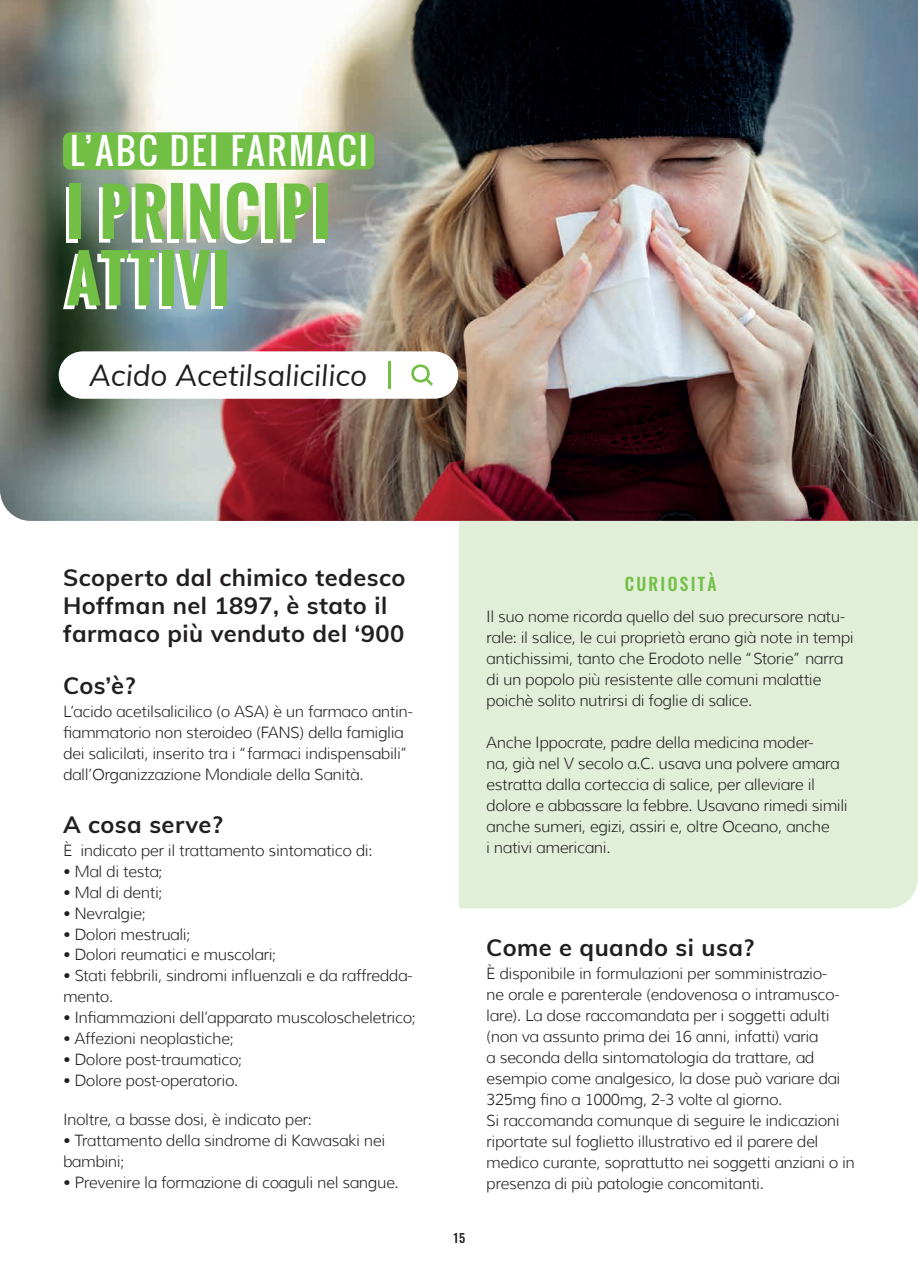
<style>
.page{position:relative;width:918px;height:1280px;background:#fff}
.page>*{position:absolute;margin:0;border:0;box-sizing:border-box;transform-origin:0 0}
.t1{font:700 63px/66.5px "Oswald";letter-spacing:.02em;color:#71bf44}
.t2{font:35px "Oswald";letter-spacing:.075em;color:#fff}
.t3{font:italic 29.75px "Muli";color:#231f20}
.t4{font:700 23.62px/28px "Muli";letter-spacing:.02em;color:#231f20}
.t5{font:500 17.5px "Oswald";letter-spacing:.13em;color:#71bf44}
.t6{font:300 15.75px/21px "Muli";letter-spacing:-.025em;color:#231f20}
.t7{font:500 12.25px "Oswald";color:#231f20}
</style>
<div class="page">
<img style="left:1px;top:0;width:917px;height:521px">
<div style="left:459px;top:521px;width:459px;height:387px;background:#e2efd8"></div>
<svg style="left:59px;top:351px;width:399px;height:48px"></svg>
<hr style="left:388px;top:361px;width:2px;height:28px;background:#71bf44">
<div style="left:63px;top:132px;width:311px;height:38px;background:#71bf44;border-radius:7px"></div>
<img style="left:0;top:0;width:1px;height:1280px">
<h2 class="t2" style="left:70px;top:125px;width:299px">L’ABC DEI FARMACI</h2>
<h1 class="t1" style="left:67px;top:179px;width:266px">I PRINCIPI<br>ATTIVI</h1>
<h3 class="t3" style="left:89px;top:354px;width:279px">Acido Acetilsalicilico</h3>
<h3 class="t4" style="left:63px;top:562px;width:344px">Scoperto dal chimico tedesco<br>Hoffman nel 1897, è stato il farmaco più venduto del ‘900</h3>
<h3 class="t4" style="left:63px;top:671px;width:74px">Cos’è?</h3>
<p class="t6" style="left:63px;top:701px;width:352px">L’acido acetilsalicilico (o ASA) è un farmaco antin&shy;fiammatorio non steroideo (FANS) della famiglia dei salicilati, inserito tra i “farmaci indispensabili” dall’Organizzazione Mondiale della Sanità.</p>
<h3 class="t4" style="left:63px;top:809px;width:161px">A cosa serve?</h3>
<p class="t6" style="left:63px;top:839px;width:311px">È indicato per il trattamento sintomatico di:</p>
<p class="t6" style="left:63px;top:860px;width:101px">• Mal di testa;</p>
<p class="t6" style="left:63px;top:881px;width:101px">• Mal di denti;</p>
<p class="t6" style="left:63px;top:902px;width:85px">• Nevralgie;</p>
<p class="t6" style="left:63px;top:923px;width:129px">• Dolori mestruali;</p>
<p class="t6" style="left:63px;top:944px;width:215px">• Dolori reumatici e muscolari;</p>
<p class="t6" style="left:63px;top:965px;width:351px">• Stati febbrili, sindromi influenzali e da raffredda&shy;mento.</p>
<p class="t6" style="left:63px;top:1007px;width:354px">• Infiammazioni dell’apparato muscoloscheletrico;</p>
<p class="t6" style="left:63px;top:1028px;width:172px">• Affezioni neoplastiche;</p>
<p class="t6" style="left:63px;top:1049px;width:181px">• Dolore post-traumatico;</p>
<p class="t6" style="left:63px;top:1070px;width:177px">• Dolore post-operatorio.</p>
<p class="t6" style="left:63px;top:1109px;width:250px">Inoltre, a basse dosi, è indicato per:</p>
<p class="t6" style="left:63px;top:1130px;width:324px">• Trattamento della sindrome di Kawasaki nei bambini;</p>
<p class="t6" style="left:63px;top:1172px;width:337px">• Prevenire la formazione di coaguli nel sangue.</p>
<p class="t5" style="left:625px;top:572px;width:93px">CURIOSITÀ</p>
<p class="t6" style="left:486px;top:606px;width:369px">Il suo nome ricorda quello del suo precursore natu&shy;rale: il salice, le cui proprietà erano già note in tempi antichissimi, tanto che Erodoto nelle “Storie” narra di un popolo più resistente alle comuni malattie poichè solito nutrirsi di foglie di salice.</p>
<p class="t6" style="left:486px;top:732px;width:363px">Anche Ippocrate, padre della medicina moder-<br>na, già nel V secolo a.C. usava una polvere amara estratta dalla corteccia di salice, per alleviare il dolore e abbassare la febbre. Usavano rimedi simili anche sumeri, egizi, assiri e, oltre Oceano, anche<br>i nativi americani.</p>
<p class="t7" style="left:453px;top:1229px;width:14px">15</p>
<h3 class="t4" style="left:486px;top:933px;width:269px">Come e quando si usa?</h3>
<p class="t6" style="left:486px;top:963px;width:370px">È disponibile in formulazioni per somministrazio-<br>ne orale e parenterale (endovenosa o intramusco&shy;lare). La dose raccomandata per i soggetti adulti (non va assunto prima dei 16 anni, infatti) varia<br>a seconda della sintomatologia da trattare, ad esempio come analgesico, la dose può variare dai 325mg fino a 1000mg, 2-3 volte al giorno.<br>Si raccomanda comunque di seguire le indicazioni riportate sul foglietto illustrativo ed il parere del medico curante, soprattutto nei soggetti anziani o in presenza di più patologie concomitanti.</p>
</div>
